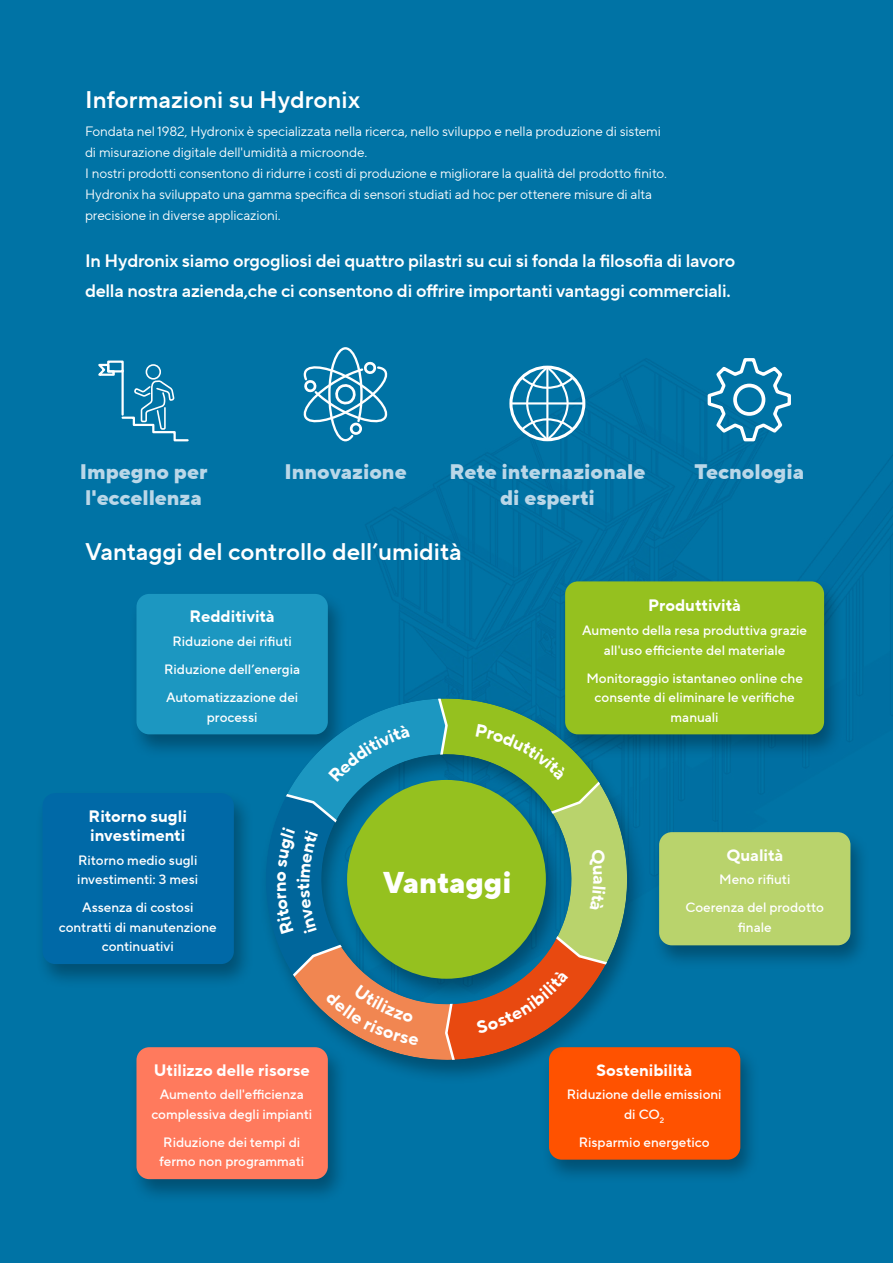
<style>
.page{position:relative;width:893px;height:1263px;background:#0073a5}
.page>*{position:absolute;margin:0;border:0;box-sizing:border-box;transform-origin:0 0}
.t1{font:800 30px "TT Norms Pro";color:#fff}
.t2{font:24px "TT Norms Pro Dm Bd";color:#fff}
.t3{font:800 21px/25.5px "TT Norms Pro";color:#bad7e8;text-align:center}
.t4{font:18px/30px "TT Norms Pro Dm Bd";letter-spacing:-.015em;color:#fff}
.t5{font:700 16.5px/19.5px "TT Norms Pro";color:#fff}
.t6{font:500 13.5px/19.5px "TT Norms Pro";color:#fff;text-align:center}
.t7{font:13.5px/21px "TT Norms Pro";letter-spacing:-.01em;color:#fff}
</style>
<div class="page">
<img style="left:343px;top:361px;width:550px;height:514px">
<div style="left:509px;top:366px;width:76px;height:75px;border:3px solid #fff;border-radius:50%"></div>
<svg style="left:519px;top:365px;width:57px;height:76px"></svg>
<hr style="left:546px;top:367px;width:2px;height:73px;background:#fff">
<hr style="left:511px;top:402px;width:73px;height:2px;background:#fff">
<svg style="left:304px;top:347px;width:83px;height:94px"></svg>
<svg style="left:707px;top:358px;width:84px;height:83px"></svg>
<div style="left:733px;top:384px;width:32px;height:32px;border:4px solid #fff;border-radius:50%"></div>
<div style="left:107px;top:361px;width:17px;height:11px;border:2px solid #fff"></div>
<svg style="left:98px;top:363px;width:91px;height:78px"></svg>
<hr style="left:121px;top:371px;width:3px;height:44px;background:#fff">
<div style="left:541px;top:1044px;width:219px;height:141px;background:#000;opacity:.3"></div>
<div style="left:549px;top:1047px;width:191px;height:113px;background:#ff5200;border-radius:13px"></div>
<div style="left:129px;top:1044px;width:219px;height:160px;background:#000;opacity:.3"></div>
<div style="left:136px;top:1047px;width:192px;height:132px;background:#ff7a5d;border-radius:13px"></div>
<div style="left:558px;top:579px;width:286px;height:180px;background:#000;opacity:.3"></div>
<div style="left:565px;top:581px;width:259px;height:153px;background:#95c11f;border-radius:13px"></div>
<div style="left:129px;top:591px;width:219px;height:168px;background:#000;opacity:.3"></div>
<div style="left:136px;top:594px;width:192px;height:140px;background:#1c97c1;border-radius:13px"></div>
<div style="left:652px;top:829px;width:219px;height:141px;background:#000;opacity:.3"></div>
<div style="left:659px;top:832px;width:191px;height:113px;background:#b9d36c;border-radius:13px"></div>
<div style="left:35px;top:790px;width:219px;height:199px;background:#000;opacity:.3"></div>
<div style="left:43px;top:793px;width:191px;height:171px;background:#0069a7;border-radius:13px"></div>
<div style="left:258px;top:696px;width:390px;height:389px;background:#000;opacity:.3"></div>
<svg style="left:266px;top:698px;width:361px;height:362px"></svg>
<h2 class="t2" style="left:85px;top:82px;width:277px">Informazioni su Hydronix</h2>
<p class="t7" style="left:85px;top:121px;width:584px">Fondata nel 1982, Hydronix è specializzata nella ricerca, nello sviluppo e nella produzione di sistemi di misurazione digitale dell'umidità a microonde.<br>I nostri prodotti consentono di ridurre i costi di produzione e migliorare la qualità del prodotto finito.<br>Hydronix ha sviluppato una gamma specifica di sensori studiati ad hoc per ottenere misure di alta precisione in diverse applicazioni.</p>
<h3 class="t4" style="left:85px;top:246px;width:652px">In Hydronix siamo orgogliosi dei quattro pilastri su cui si fonda la filosofia di lavoro della nostra azienda,che ci consentono di offrire importanti vantaggi commerciali.</h3>
<h3 class="t3" style="left:80px;top:459px;width:129px">Impegno per</h3>
<h3 class="t3" style="left:284px;top:459px;width:124px">Innovazione</h3>
<h3 class="t3" style="left:694px;top:459px;width:111px">Tecnologia</h3>
<h3 class="t3" style="left:85px;top:485px;width:118px">l'eccellenza</h3>
<h3 class="t3" style="left:449px;top:459px;width:198px">Rete internazionale di esperti</h3>
<h2 class="t2" style="left:85px;top:534px;width:378px">Vantaggi del controllo dell’umidità</h2>
<p class="t5" style="left:190px;top:607px;width:87px">Redditività</p>
<p class="t6" style="left:164px;top:627px;width:137px;line-height:28px">Riduzione dei rifiuti<br>Riduzione dell’energia<br>Automatizzazione dei</p>
<p class="t6" style="left:207px;top:707px;width:52px">processi</p>
<p class="t5" style="left:89px;top:806px;width:100px">Ritorno sugli investimenti</p>
<p class="t6" style="left:77px;top:850px;width:122px;text-align:left">Ritorno medio sugli investimenti: 3 mesi</p>
<p class="t6" style="left:59px;top:898px;width:159px">Assenza di costosi contratti di manutenzione continuativi</p>
<p class="t5" style="left:154px;top:1060px;width:158px">Utilizzo delle risorse</p>
<p class="t6" style="left:151px;top:1085px;width:162px">Aumento dell'efficienza complessiva degli impianti</p>
<p class="t6" style="left:159px;top:1132px;width:147px">Riduzione dei tempi di fermo non programmati</p>
<h1 class="t1" style="left:383px;top:860px;width:130px">Vantaggi</h1>
<p class="t5" style="left:648px;top:596px;width:94px">Produttività</p>
<p class="t6" style="left:582px;top:621px;width:226px">Aumento della resa produttiva grazie all'uso efficiente del materiale</p>
<p class="t6" style="left:586px;top:668px;width:218px">Monitoraggio istantaneo online che consente di eliminare le verifiche manuali</p>
<p class="t5" style="left:726px;top:845px;width:58px">Qualità</p>
<p class="t6" style="left:685px;top:865px;width:140px;line-height:28px">Meno rifiuti<br>Coerenza del prodotto</p>
<p class="t6" style="left:738px;top:917px;width:35px">finale</p>
<p class="t5" style="left:596px;top:1060px;width:98px">Sostenibilità</p>
<p class="t6" style="left:567px;top:1085px;width:156px">Riduzione delle emissioni di CO<sub>2</sub></p>
<p class="t6" style="left:579px;top:1132px;width:132px">Risparmio energetico</p>
</div>
